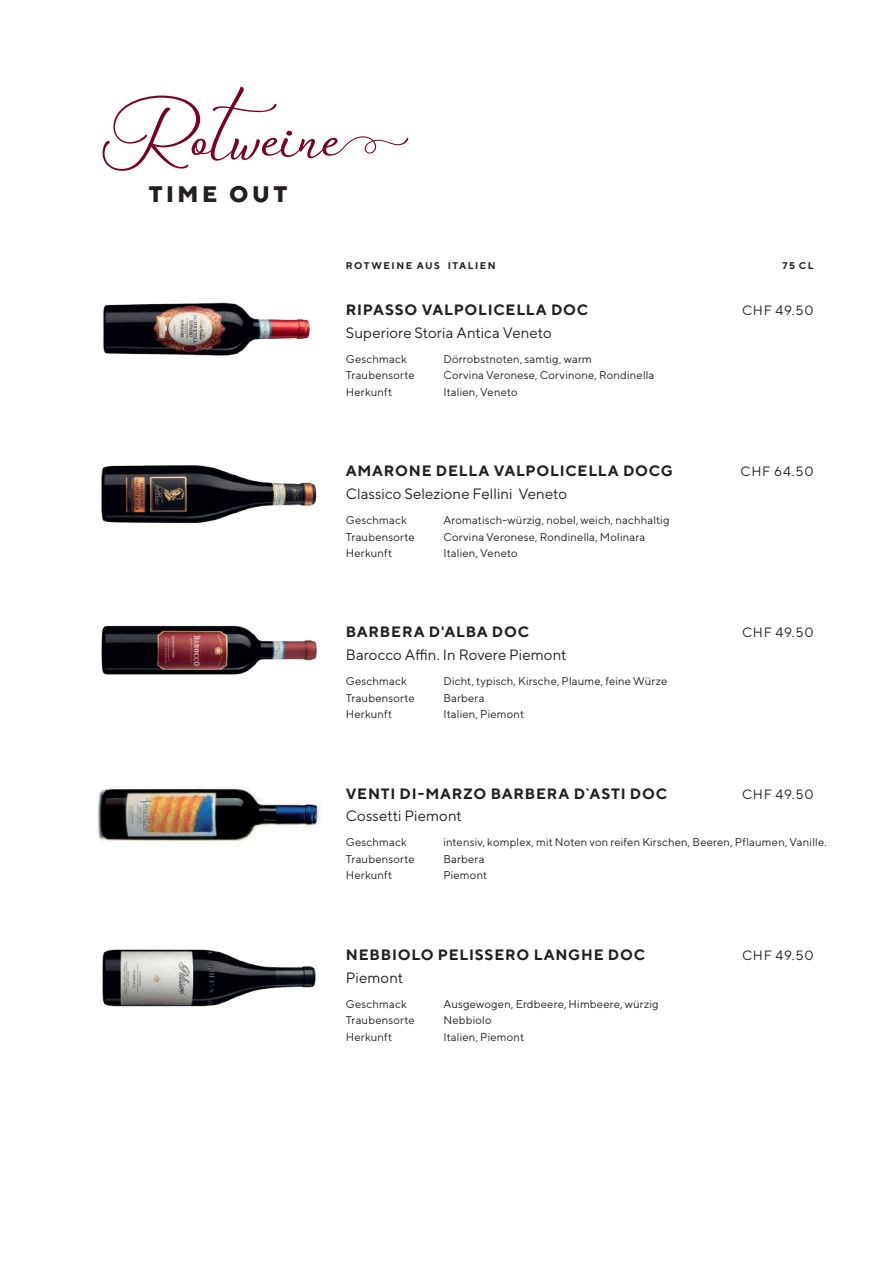
<style>
.page{position:relative;width:893px;height:1263px;background:#fff}
.page>*{position:absolute;margin:0;border:0;box-sizing:border-box;transform-origin:0 0}
.t1{font:96px "Galiano";color:#7a0121}
.t2{font:800 22.5px "TT Norms";letter-spacing:.16em;color:#231f20}
.t3{font:700 15px "TT Norms";letter-spacing:.05em;color:#231f20}
.t4{font:15px "TT Norms";letter-spacing:.005em;color:#231f20}
.t5{font:13.5px "TT Norms";letter-spacing:.05em;color:#231f20}
.t6{font:11.25px "TT Norms";letter-spacing:.015em;color:#231f20}
.t7{font:700 9.75px "TT Norms";letter-spacing:.155em;color:#231f20}
</style>
<div class="page">
<img style="left:103px;top:302px;width:207px;height:54px">
<img style="left:101px;top:465px;width:216px;height:58px">
<img style="left:98px;top:786px;width:224px;height:56px">
<img style="left:102px;top:949px;width:214px;height:58px">
<img style="left:101px;top:625px;width:216px;height:50px">
<h1 class="t1" style="left:102px;top:68px;width:308px">Rotweine</h1>
<h2 class="t2" style="left:149px;top:180px;width:140px">TIME OUT</h2>
<p class="t7" style="left:346px;top:259px;width:151px">ROTWEINE AUS ITALIEN</p>
<p class="t7" style="left:782px;top:259px;width:33px">75 CL</p>
<h3 class="t3" style="left:346px;top:300px;width:244px">RIPASSO VALPOLICELLA DOC</h3>
<p class="t5" style="left:742px;top:302px;width:73px">CHF 49.50</p>
<h3 class="t4" style="left:346px;top:323px;width:207px">Superiore Storia Antica Veneto</h3>
<p class="t6" style="left:346px;top:352px;width:62px">Geschmack</p>
<p class="t6" style="left:443px;top:352px;width:150px">Dörrobstnoten, samtig, warm</p>
<p class="t6" style="left:346px;top:369px;width:70px">Traubensorte</p>
<p class="t6" style="left:443px;top:369px;width:213px">Corvina Veronese, Corvinone, Rondinella</p>
<p class="t6" style="left:346px;top:385px;width:48px">Herkunft</p>
<p class="t6" style="left:443px;top:385px;width:76px">Italien, Veneto</p>
<h3 class="t3" style="left:346px;top:461px;width:328px">AMARONE DELLA VALPOLICELLA DOCG</h3>
<p class="t5" style="left:740px;top:463px;width:75px">CHF 64.50</p>
<h3 class="t4" style="left:346px;top:485px;width:223px">Classico Selezione Fellini Veneto</h3>
<p class="t6" style="left:346px;top:513px;width:62px">Geschmack</p>
<p class="t6" style="left:443px;top:513px;width:228px">Aromatisch-würzig, nobel, weich, nachhaltig</p>
<p class="t6" style="left:346px;top:530px;width:70px">Traubensorte</p>
<p class="t6" style="left:443px;top:530px;width:204px">Corvina Veronese, Rondinella, Molinara</p>
<p class="t6" style="left:346px;top:546px;width:48px">Herkunft</p>
<p class="t6" style="left:443px;top:546px;width:76px">Italien, Veneto</p>
<h3 class="t3" style="left:346px;top:623px;width:185px">BARBERA D'ALBA DOC</h3>
<p class="t5" style="left:742px;top:624px;width:73px">CHF 49.50</p>
<h3 class="t4" style="left:346px;top:646px;width:222px">Barocco Affin. In Rovere Piemont</h3>
<p class="t6" style="left:346px;top:674px;width:62px">Geschmack</p>
<p class="t6" style="left:443px;top:674px;width:225px">Dicht, typisch, Kirsche, Plaume, feine Würze</p>
<p class="t6" style="left:346px;top:691px;width:70px">Traubensorte</p>
<p class="t6" style="left:443px;top:691px;width:43px">Barbera</p>
<p class="t6" style="left:346px;top:707px;width:48px">Herkunft</p>
<p class="t6" style="left:443px;top:707px;width:82px">Italien, Piemont</p>
<h3 class="t3" style="left:346px;top:784px;width:323px">VENTI DI-MARZO BARBERA D`ASTI DOC</h3>
<p class="t5" style="left:742px;top:785px;width:73px">CHF 49.50</p>
<h3 class="t4" style="left:346px;top:807px;width:118px">Cossetti Piemont</h3>
<p class="t6" style="left:346px;top:836px;width:62px">Geschmack</p>
<p class="t6" style="left:443px;top:836px;width:385px">intensiv, komplex, mit Noten von reifen Kirschen, Beeren, Pflaumen, Vanille.</p>
<p class="t6" style="left:346px;top:852px;width:70px">Traubensorte</p>
<p class="t6" style="left:443px;top:852px;width:43px">Barbera</p>
<p class="t6" style="left:346px;top:869px;width:48px">Herkunft</p>
<p class="t6" style="left:443px;top:869px;width:45px">Piemont</p>
<h3 class="t3" style="left:346px;top:945px;width:301px">NEBBIOLO PELISSERO LANGHE DOC</h3>
<p class="t5" style="left:742px;top:947px;width:73px">CHF 49.50</p>
<h3 class="t4" style="left:346px;top:968px;width:59px">Piemont</h3>
<p class="t6" style="left:346px;top:997px;width:62px">Geschmack</p>
<p class="t6" style="left:443px;top:997px;width:217px">Ausgewogen, Erdbeere, Himbeere, würzig</p>
<p class="t6" style="left:346px;top:1013px;width:70px">Traubensorte</p>
<p class="t6" style="left:443px;top:1013px;width:50px">Nebbiolo</p>
<p class="t6" style="left:346px;top:1030px;width:48px">Herkunft</p>
<p class="t6" style="left:443px;top:1030px;width:82px">Italien, Piemont</p>
</div>
